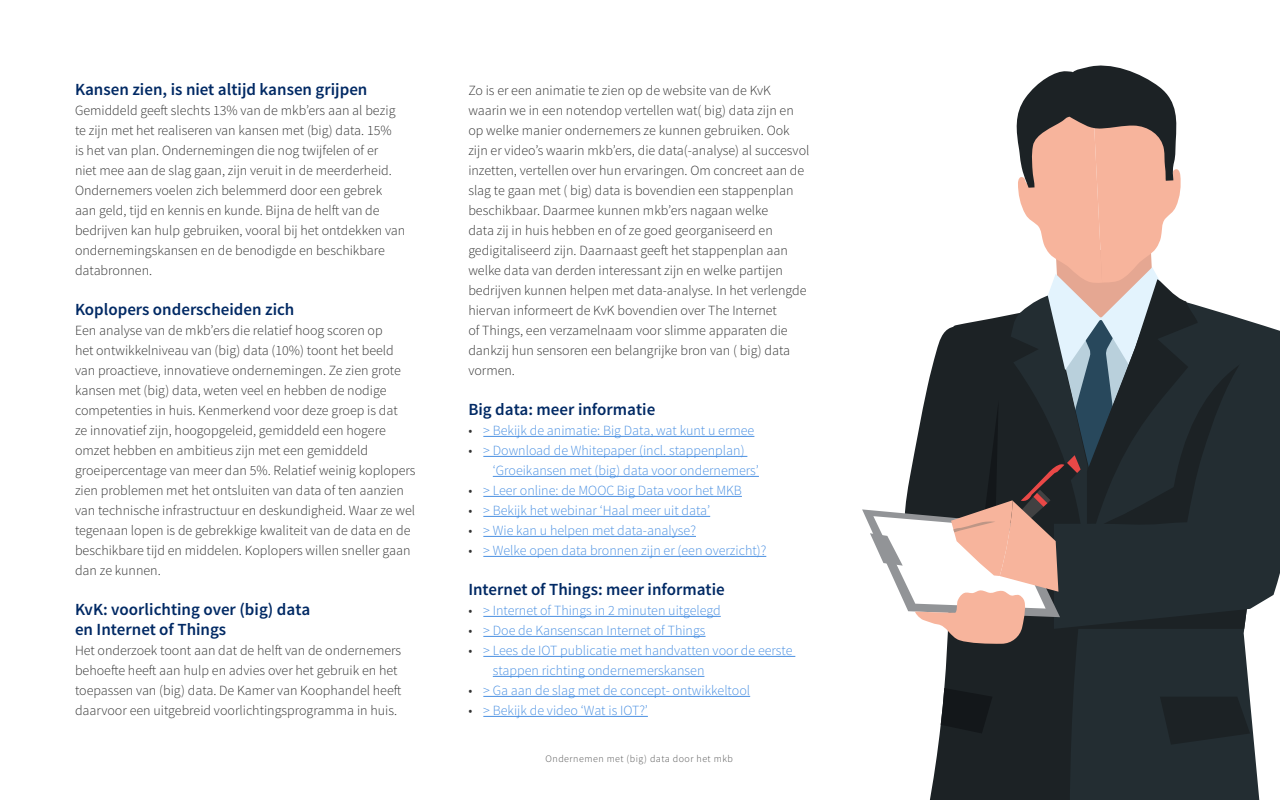
<style>
.page{position:relative;width:1280px;height:800px;background:#fff}
.page>*{position:absolute;margin:0;border:0;box-sizing:border-box;transform-origin:0 0}
.t1{font:600 17px/20px "Source Sans Pro";color:#002964}
.t2{font:300 14px/20px "Source Sans Pro";color:#333}
.t3{font:300 14px/20px "Source Sans Pro";color:#4a90e2}
.t4{font:300 10px "Source Sans Pro";letter-spacing:.05em;color:#545454}
.s1{color:#333}
</style>
<div class="page">
<hr style="left:483px;top:436px;width:271px;height:1px;background:#4a90e2">
<hr style="left:483px;top:456px;width:264px;height:1px;background:#4a90e2">
<hr style="left:493px;top:476px;width:266px;height:1px;background:#4a90e2">
<hr style="left:483px;top:496px;width:259px;height:1px;background:#4a90e2">
<hr style="left:483px;top:516px;width:227px;height:1px;background:#4a90e2">
<hr style="left:483px;top:536px;width:213px;height:1px;background:#4a90e2">
<hr style="left:483px;top:556px;width:283px;height:1px;background:#4a90e2">
<hr style="left:483px;top:616px;width:238px;height:1px;background:#4a90e2">
<hr style="left:483px;top:636px;width:223px;height:1px;background:#4a90e2">
<hr style="left:483px;top:656px;width:312px;height:1px;background:#4a90e2">
<hr style="left:493px;top:676px;width:211px;height:1px;background:#4a90e2">
<hr style="left:483px;top:696px;width:267px;height:1px;background:#4a90e2">
<hr style="left:483px;top:716px;width:165px;height:1px;background:#4a90e2">
<svg style="left:930px;top:644px;width:139px;height:156px;fill:#1c2225"></svg>
<div style="left:1069px;top:644px;width:180px;height:44px;background:#232d32"></div>
<div style="left:1254px;top:322px;width:26px;height:285px;background:#232d32"></div>
<svg style="left:937px;top:688px;width:323px;height:112px;background:#242c30"></svg>
<svg style="left:862px;top:65px;width:392px;height:579px"></svg>
<p class="t1" style="left:75px;top:80px;width:294px">Kansen zien, is niet altijd kansen grijpen</p>
<p class="t2" style="left:75px;top:100px;width:332px">Gemiddeld geeft slechts 13% van de mkb’ers aan al bezig te zijn met het realiseren van kansen met (big) data. 15%<br>is het van plan. Ondernemingen die nog twijfelen of er<br>niet mee aan de slag gaan, zijn veruit in de meerderheid.<br>Ondernemers voelen zich belemmerd door een gebrek aan geld, tijd en kennis en kunde. Bijna de helft van de bedrijven kan hulp gebruiken, vooral bij het ontdekken van ondernemingskansen en de benodigde en beschikbare databronnen.</p>
<p class="t1" style="left:75px;top:300px;width:221px">Koplopers onderscheiden zich</p>
<p class="t2" style="left:75px;top:320px;width:342px">Een analyse van de mkb’ers die relatief hoog scoren op<br>het ontwikkelniveau van (big) data (10%) toont het beeld van proactieve, innovatieve ondernemingen. Ze zien grote kansen met (big) data, weten veel en hebben de nodige competenties in huis. Kenmerkend voor deze groep is dat<br>ze innovatief zijn, hoogopgeleid, gemiddeld een hogere omzet hebben en ambitieus zijn met een gemiddeld groeipercentage van meer dan 5%. Relatief weinig koplopers zien problemen met het ontsluiten van data of ten aanzien van technische infrastructuur en deskundigheid. Waar ze wel tegenaan lopen is de gebrekkige kwaliteit van de data en de beschikbare tijd en middelen. Koplopers willen sneller gaan dan ze kunnen.</p>
<p class="t1" style="left:75px;top:600px;width:237px">KvK: voorlichting over (big) data en Internet of Things</p>
<p class="t2" style="left:75px;top:640px;width:328px">Het onderzoek toont aan dat de helft van de ondernemers behoefte heeft aan hulp en advies over het gebruik en het toepassen van (big) data. De Kamer van Koophandel heeft daarvoor een uitgebreid voorlichtingsprogramma in huis.</p>
<p class="t2" style="left:468px;top:80px;width:343px">Zo is er een animatie te zien op de website van de KvK waarin we in een notendop vertellen wat( big) data zijn en op welke manier ondernemers ze kunnen gebruiken. Ook zijn er video’s waarin mkb’ers, die data(-analyse) al succesvol inzetten, vertellen over hun ervaringen. Om concreet aan de slag te gaan met ( big) data is bovendien een stappenplan beschikbaar. Daarmee kunnen mkb’ers nagaan welke<br>data zij in huis hebben en of ze goed georganiseerd en gedigitaliseerd zijn. Daarnaast geeft het stappenplan aan welke data van derden interessant zijn en welke partijen bedrijven kunnen helpen met data-analyse. In het verlengde hiervan informeert de KvK bovendien over The Internet<br>of Things, een verzamelnaam voor slimme apparaten die dankzij hun sensoren een belangrijke bron van ( big) data vormen.</p>
<p class="t1" style="left:468px;top:400px;width:188px">Big data: meer informatie</p>
<p class="t3" style="left:468px;top:420px;width:288px"><span class="s1">•</span> &gt; Bekijk de animatie: Big Data, wat kunt u ermee</p>
<p class="t3" style="left:493px;top:440px;width:268px;text-indent:-24px"><span class="s1">•</span> &gt; Download de Whitepaper (incl. stappenplan) ‘Groeikansen met (big) data voor ondernemers’</p>
<p class="t3" style="left:468px;top:480px;width:275px"><span class="s1">•</span> &gt; Leer online: de MOOC Big Data voor het MKB</p>
<p class="t3" style="left:468px;top:500px;width:243px"><span class="s1">•</span> &gt; Bekijk het webinar ‘Haal meer uit data’</p>
<p class="t3" style="left:468px;top:520px;width:229px"><span class="s1">•</span> &gt; Wie kan u helpen met data-analyse?</p>
<p class="t3" style="left:468px;top:540px;width:299px"><span class="s1">•</span> &gt; Welke open data bronnen zijn er (een overzicht)?</p>
<p class="t1" style="left:468px;top:580px;width:258px">Internet of Things: meer informatie</p>
<p class="t3" style="left:468px;top:600px;width:254px"><span class="s1">•</span> &gt; Internet of Things in 2 minuten uitgelegd</p>
<p class="t3" style="left:468px;top:620px;width:239px"><span class="s1">•</span> &gt; Doe de Kansenscan Internet of Things</p>
<p class="t3" style="left:493px;top:640px;width:301px;text-indent:-24px"><span class="s1">•</span> &gt; Lees de IOT publicatie met handvatten voor de eerste stappen richting ondernemerskansen</p>
<p class="t3" style="left:468px;top:680px;width:283px"><span class="s1">•</span> &gt; Ga aan de slag met de concept- ontwikkeltool</p>
<p class="t3" style="left:468px;top:700px;width:181px"><span class="s1">•</span> &gt; Bekijk de video ‘Wat is IOT?’</p>
<p class="t4" style="left:546px;top:753px;width:189px">Ondernemen met (big) data door het mkb</p>
</div>
